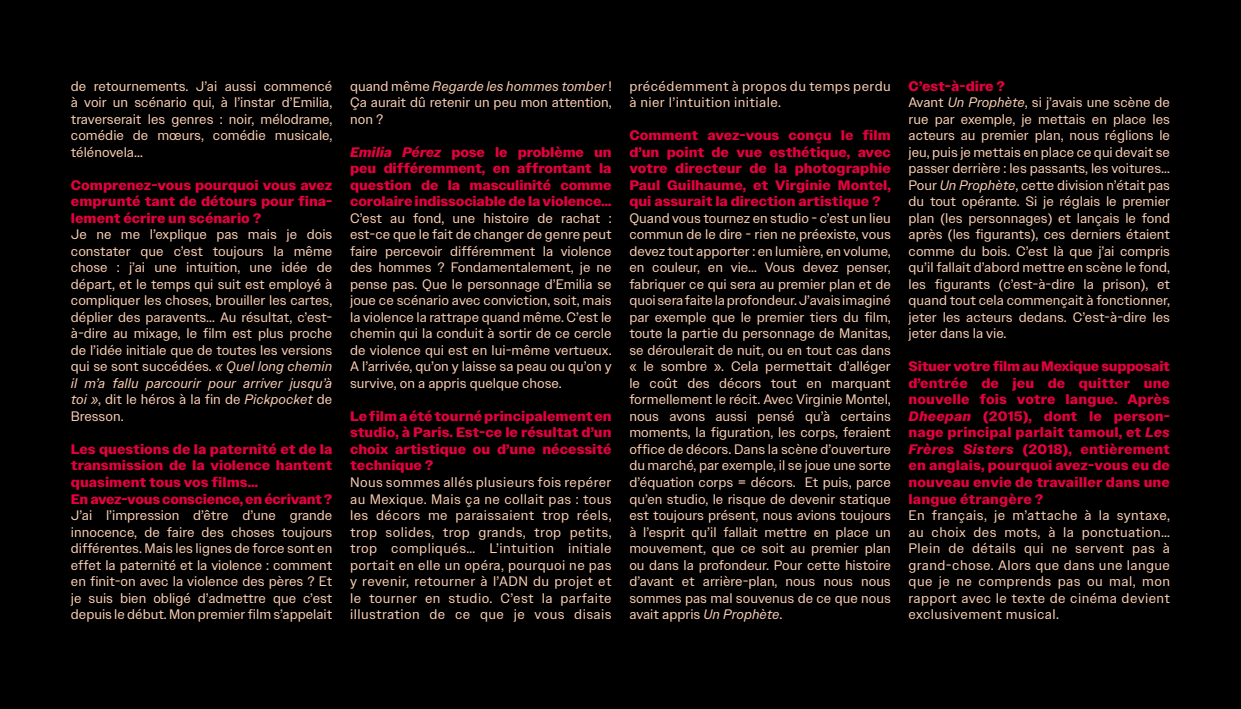
<style>
.page{position:relative;width:1241px;height:709px;background:#fff}
.page>*{position:absolute;margin:0;border:0;box-sizing:border-box;transform-origin:0 0}
.t1{font:13.75px/16.5px "Owners Text";color:#fbceb4;text-align:justify}
.t2{font:700 13.75px/16.5px "Owners Text";color:#e4003e;text-align:justify}
.t3{font:13.75px/16.5px "Owners Text";letter-spacing:.03em;color:#fbceb4}
.s1{font-style:italic}
.s2{font-weight:700;color:#e4003e}
</style>
<div class="page">
<div style="left:0;top:0;width:1240px;height:709px;background:#000"></div>
<p class="t1" style="left:71px;top:78px;width:263px">de retournements. J’ai aussi commencé à voir un scénario qui, à l’instar d’Emilia, traverserait les genres : noir, mélodrame, comédie de mœurs, comédie musicale, télénovela…</p>
<p class="t2" style="left:71px;top:177px;width:263px">Comprenez-vous pourquoi vous avez emprunté tant de détours pour fina&shy;lement écrire un scénario ?</p>
<p class="t1" style="left:71px;top:226px;width:263px">Je ne me l’explique pas mais je dois constater que c’est toujours la même chose : j’ai une intuition, une idée de départ, et le temps qui suit est employé à compliquer les choses, brouiller les cartes, déplier des paravents… Au résultat, c’est&shy;à-dire au mixage, le film est plus proche de l’idée initiale que de toutes les versions qui se sont succédées. <span class="s1">« Quel long chemin il m’a fallu parcourir pour arriver jusqu’à toi »</span>, dit le héros à la fin de <span class="s1">Pickpocket</span> de Bresson.</p>
<p class="t2" style="left:71px;top:441px;width:263px;text-align:left">Les questions de la paternité et de la transmission de la violence hantent quasiment tous vos films…<br>En avez-vous conscience, en écrivant ?</p>
<p class="t1" style="left:71px;top:507px;width:263px">J’ai l’impression d’être d’une grande innocence, de faire des choses toujours différentes. Mais les lignes de force sont en effet la paternité et la violence : comment en finit-on avec la violence des pères ? Et je suis bien obligé d’admettre que c’est depuis le début. Mon premier film s’appelait</p>
<p class="t1" style="left:350px;top:78px;width:263px">quand même <span class="s1">Regarde les hommes tomber</span> !<br>Ça aurait dû retenir un peu mon attention, non ?</p>
<p class="t2" style="left:350px;top:144px;width:263px"><span class="s1">Emilia Pérez</span> pose le problème un peu différemment, en affrontant la question de la masculinité comme corolaire indissociable de la violence…</p>
<p class="t1" style="left:350px;top:210px;width:263px">C’est au fond, une histoire de rachat : est-ce que le fait de changer de genre peut faire percevoir différemment la violence des hommes ? Fondamentalement, je ne pense pas. Que le personnage d’Emilia se joue ce scénario avec conviction, soit, mais la violence la rattrape quand même. C’est le chemin qui la conduit à sortir de ce cercle de violence qui est en lui-même vertueux.<br>A l’arrivée, qu’on y laisse sa peau ou qu’on y survive, on a appris quelque chose.</p>
<p class="t2" style="left:350px;top:408px;width:263px">Le film a été tourné principalement en studio, à Paris. Est-ce le résultat d’un choix artistique ou d’une nécessité technique ?</p>
<p class="t1" style="left:350px;top:474px;width:263px">Nous sommes allés plusieurs fois repérer au Mexique. Mais ça ne collait pas : tous les décors me paraissaient trop réels, trop solides, trop grands, trop petits, trop compliqués… L’intuition initiale portait en elle un opéra, pourquoi ne pas y revenir, retourner à l’ADN du projet et le tourner en studio. C’est la parfaite illustration de ce que je vous disais</p>
<p class="t3" style="left:629px;top:78px;width:263px">précédemment à propos du temps perdu à nier l’intuition initiale.</p>
<p class="t2" style="left:629px;top:127px;width:263px">Comment avez-vous conçu le film d’un point de vue esthétique, avec votre directeur de la photographie Paul Guilhaume, et Virginie Montel, qui assurait la direction artistique ?</p>
<p class="t1" style="left:629px;top:210px;width:263px">Quand vous tournez en studio - c’est un lieu commun de le dire - rien ne préexiste, vous devez tout apporter : en lumière, en volume, en couleur, en vie… Vous devez penser, fabriquer ce qui sera au premier plan et de quoi sera faite la profondeur. J’avais imaginé par exemple que le premier tiers du film, toute la partie du personnage de Manitas, se déroulerait de nuit, ou en tout cas dans « le sombre ». Cela permettait d’alléger le coût des décors tout en marquant formellement le récit. Avec Virginie Montel, nous avons aussi pensé qu’à certains moments, la figuration, les corps, feraient office de décors. Dans la scène d’ouverture du marché, par exemple, il se joue une sorte d’équation corps = décors. Et puis, parce qu’en studio, le risque de devenir statique est toujours présent, nous avions toujours à l’esprit qu’il fallait mettre en place un mouvement, que ce soit au premier plan ou dans la profondeur. Pour cette histoire d’avant et arrière-plan, nous nous nous sommes pas mal souvenus de ce que nous avait appris <span class="s1">Un Prophète</span>.</p>
<p class="t1" style="left:908px;top:78px;width:263px;text-align:left"><span class="s2">C’est-à-dire ?<br></span>Avant <span class="s1">Un Prophète</span>, si j’avais une scène de rue par exemple, je mettais en place les acteurs au premier plan, nous réglions le jeu, puis je mettais en place ce qui devait se passer derrière : les passants, les voitures… Pour <span class="s1">Un Prophète</span>, cette division n’était pas du tout opérante. Si je réglais le premier plan (les personnages) et lançais le fond après (les figurants), ces derniers étaient comme du bois. C’est là que j’ai compris qu’il fallait d’abord mettre en scène le fond, les figurants (c’est-à-dire la prison), et quand tout cela commençait à fonctionner, jeter les acteurs dedans. C’est-à-dire les jeter dans la vie.</p>
<p class="t2" style="left:908px;top:358px;width:263px">Situer votre film au Mexique supposait d’entrée de jeu de quitter une nouvelle fois votre langue. Après <span class="s1">Dheepan</span> (2015), dont le person&shy;nage principal parlait tamoul, et <span class="s1">Les Frères Sisters</span> (2018), entièrement en anglais, pourquoi avez-vous eu de nouveau envie de travailler dans une langue étrangère ?</p>
<p class="t1" style="left:908px;top:507px;width:263px">En français, je m’attache à la syntaxe, au choix des mots, à la ponctuation… Plein de détails qui ne servent pas à grand-chose. Alors que dans une langue que je ne comprends pas ou mal, mon rapport avec le texte de cinéma devient exclusivement musical.</p>
</div>
